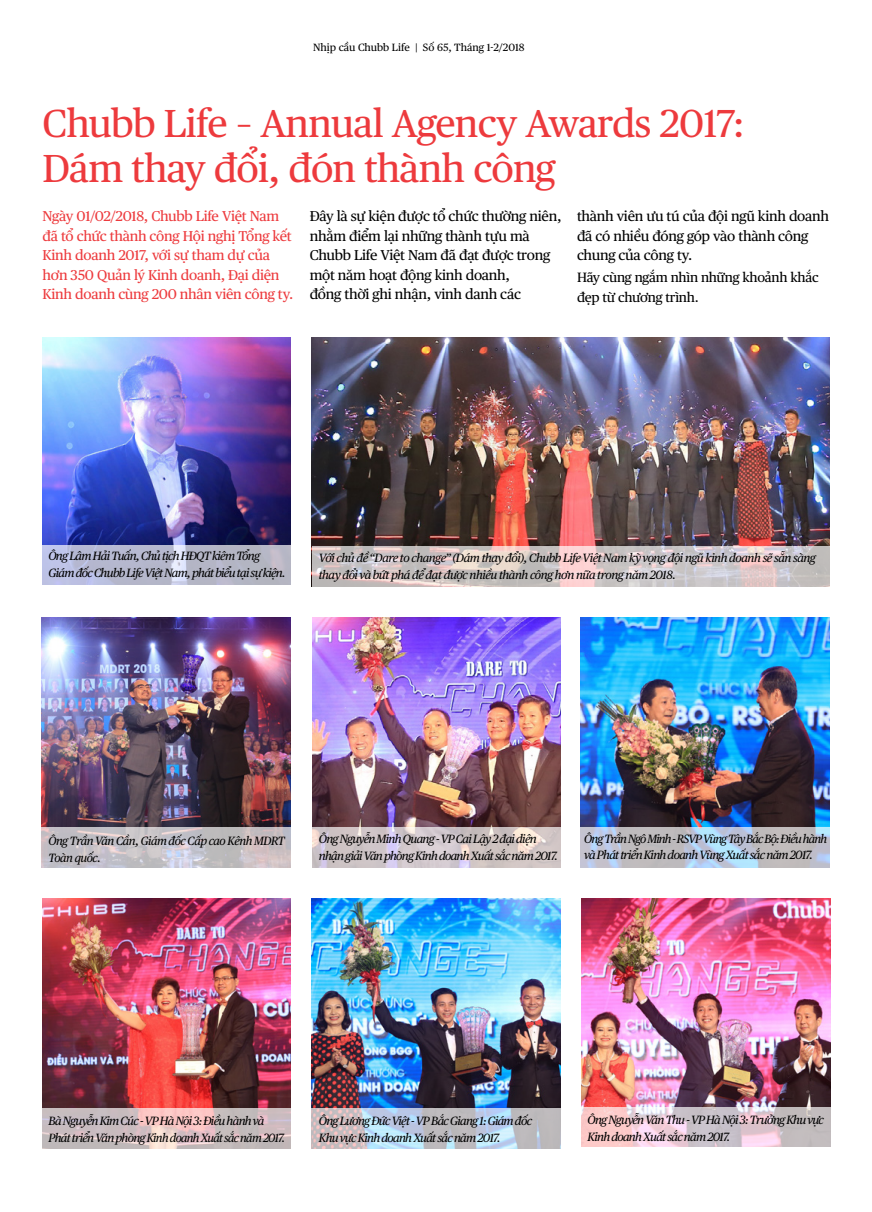
<style>
.page{position:relative;width:872px;height:1212px;background:#fff}
.page>*{position:absolute;margin:0;border:0;box-sizing:border-box;transform-origin:0 0}
.t1{font:39px/45px "Chubb Publico Text VN";letter-spacing:-.02em;color:#ed3a3d}
.t2{font:14.25px/19.5px "Chubb Publico Text VN";letter-spacing:-.02em;color:#000}
.t3{font:14.25px/19.5px "Chubb Publico Text VN";letter-spacing:-.02em;color:#ed3a3d}
.t4{font:13.5px/19.5px "Chubb Publico Text VN";letter-spacing:-.02em;color:#000}
.t5{font:italic 12px/16.5px "Chubb Publico Text VN";letter-spacing:-.06em;color:#000}
.t6{font:italic 12px/16.5px "Chubb Publico Text VN";letter-spacing:-.04em;color:#000}
.t7{font:10.5px "Chubb Publico Text VN";color:#000}
</style>
<div class="page">
<img style="left:43px;top:337px;width:248px;height:208px">
<svg style="left:42px;top:545px;width:249px;height:40px;background:#b9bbd0"></svg>
<img style="left:312px;top:337px;width:517px;height:210px">
<svg style="left:312px;top:547px;width:518px;height:40px;background:#d3c7c7"></svg>
<img style="left:42px;top:618px;width:249px;height:209px">
<svg style="left:41px;top:827px;width:250px;height:40px;background:#c6c1c6"></svg>
<img style="left:43px;top:899px;width:248px;height:209px">
<svg style="left:42px;top:1108px;width:249px;height:40px;background:#d4c0c1"></svg>
<img style="left:581px;top:899px;width:249px;height:209px">
<svg style="left:581px;top:1108px;width:249px;height:39px;background:#e0c8cf"></svg>
<img style="left:312px;top:899px;width:248px;height:209px">
<svg style="left:312px;top:1108px;width:249px;height:41px;background:#c0c7d3"></svg>
<img style="left:312px;top:618px;width:248px;height:209px">
<svg style="left:312px;top:827px;width:249px;height:41px;background:#d3c7ca"></svg>
<img style="left:581px;top:618px;width:248px;height:210px">
<svg style="left:580px;top:828px;width:250px;height:40px;background:#bcc3d0"></svg>
<p class="t7" style="left:313px;top:39px;width:213px">Nhịp cầu Chubb Life | Số 65, Tháng 1-2/2018</p>
<h1 class="t1" style="left:43px;top:98px;width:704px">Chubb Life – Annual Agency Awards 2017:<br>Dám thay đổi, đón thành công</h1>
<p class="t3" style="left:43px;top:206px;width:252px">Ngày 01/02/2018, Chubb Life Việt Nam đã tổ chức thành công Hội nghị Tổng kết Kinh doanh 2017, với sự tham dự của hơn 350 Quản lý Kinh doanh, Đại diện Kinh doanh cùng 200 nhân viên công ty.</p>
<p class="t2" style="left:310px;top:206px;width:253px">Đây là sự kiện được tổ chức thường niên, nhằm điểm lại những thành tựu mà<br>Chubb Life Việt Nam đã đạt được trong một năm hoạt động kinh doanh,<br>đồng thời ghi nhận, vinh danh các</p>
<p class="t2" style="left:577px;top:205px;width:253px">thành viên ưu tú của đội ngũ kinh doanh đã có nhiều đóng góp vào thành công chung của công ty.</p>
<p class="t4" style="left:577px;top:267px;width:243px">Hãy cùng ngắm nhìn những khoảnh khắc đẹp từ chương trình.</p>
<p class="t5" style="left:48px;top:547px;width:239px">Ông Lâm Hải Tuấn, Chủ tịch HĐQT kiêm Tổng<br>Giám đốc Chubb Life Việt Nam, phát biểu tại sự kiện.</p>
<p class="t6" style="left:319px;top:549px;width:498px">Với chủ đề “Dare to change” (Dám thay đổi), Chubb Life Việt Nam kỳ vọng đội ngũ kinh doanh sẽ sẵn sàng thay đổi và bứt phá để đạt được nhiều thành công hơn nữa trong năm 2018.</p>
<p class="t6" style="left:48px;top:832px;width:238px">Ông Trần Văn Cần, Giám đốc Cấp cao Kênh MDRT<br>Toàn quốc.</p>
<p class="t5" style="left:319px;top:830px;width:241px">Ông Nguyễn Minh Quang - VP Cai Lậy 2 đại diện nhận giải Văn phòng Kinh doanh Xuất sắc năm 2017.</p>
<p class="t5" style="left:584px;top:829px;width:244px">Ông Trần Ngô Minh - RSVP Vùng Tây Bắc Bộ: Điều hành và Phát triển Kinh doanh Vùng Xuất sắc năm 2017.</p>
<p class="t5" style="left:48px;top:1112px;width:238px">Bà Nguyễn Kim Cúc - VP Hà Nội 3: Điều hành và<br>Phát triển Văn phòng Kinh doanh Xuất sắc năm 2017.</p>
<p class="t5" style="left:587px;top:1111px;width:238px">Ông Nguyễn Văn Thu - VP Hà Nội 3: Trưởng Khu vực<br>Kinh doanh Xuất sắc năm 2017.</p>
<p class="t5" style="left:319px;top:1112px;width:215px">Ông Lương Đức Việt - VP Bắc Giang 1: Giám đốc<br>Khu vực Kinh doanh Xuất sắc năm 2017.</p>
</div>
